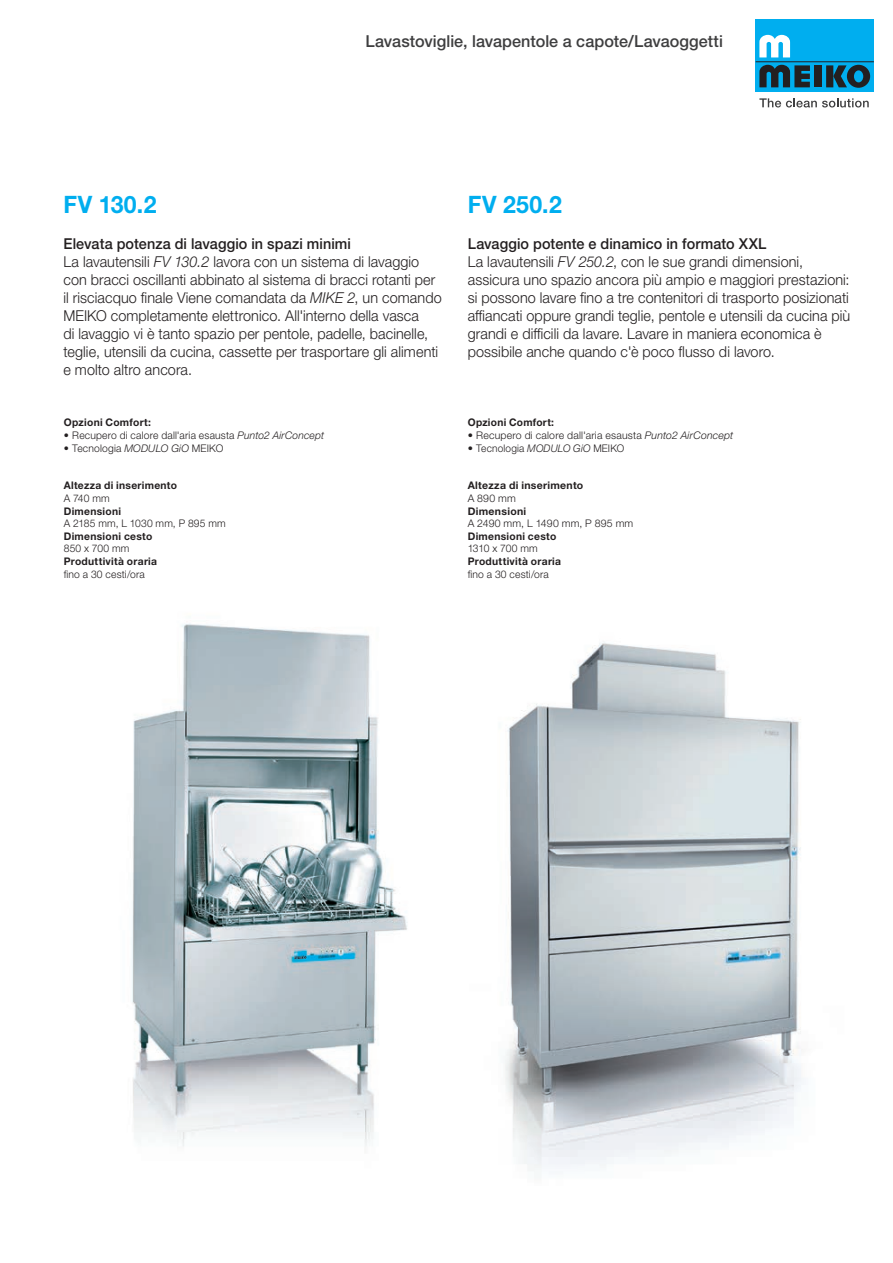
<style>
.page{position:relative;width:893px;height:1263px;background:#fff}
.page>*{position:absolute;margin:0;border:0;box-sizing:border-box;transform-origin:0 0}
.t1{font:700 24px "Helvetica Neue LTW1 G";letter-spacing:.02em;color:#00aeef;scale:.96 1}
.t2{font:500 16.5px "Helvetica Neue LTW1 G";color:#3e3e3f}
.t3{font:300 15px/18px "Helvetica Neue LTW1 G";letter-spacing:.005em;color:#231f20;scale:.96 1}
.t4{font:300 10.5px "Helvetica Neue LTW1 G";letter-spacing:.02em;color:#231f20}
.t5{font:700 10.5px "Helvetica Neue LTW1 G";letter-spacing:.025em;color:#231f20}
.t6{font:300 10.5px "Helvetica Neue LTW1 G";letter-spacing:-.02em;color:#231f20}
.s1{font-weight:500}
.s2{font-style:italic}
</style>
<div class="page">
<div style="left:756px;top:19px;width:118px;height:72px;background:#00aeef"></div>
<div style="left:814px;top:65px;width:8px;height:22px;background:#231f20"></div>
<svg style="left:826px;top:65px;width:44px;height:23px"></svg>
<hr style="left:756px;top:61px;width:118px;height:1px;background:#231f20">
<svg style="left:759px;top:35px;width:31px;height:22px"></svg>
<svg style="left:759px;top:65px;width:51px;height:22px"></svg>
<svg style="left:759px;top:98px;width:110px;height:9px"></svg>
<img style="left:505px;top:642px;width:299px;height:530px">
<img style="left:131px;top:623px;width:277px;height:524px">
<p class="t2" style="left:366px;top:31px;width:359px">Lavastoviglie, lavapentole a capote/Lavaoggetti</p>
<h1 class="t1" style="left:64px;top:190px;width:99px">FV 130.2</h1>
<p class="t3" style="left:64px;top:235px;width:395px"><span class="s1">Elevata potenza di lavaggio in spazi minimi<br></span>La lavautensili <span class="s2">FV 130.2</span> lavora con un sistema di lavaggio con bracci oscillanti abbinato al sistema di bracci rotanti per il risciacquo finale Viene comandata da <span class="s2">MIKE 2</span>, un comando MEIKO completamente elettronico. All'interno della vasca<br>di lavaggio vi è tanto spazio per pentole, padelle, bacinelle, teglie, utensili da cucina, cassette per trasportare gli alimenti e molto altro ancora.</p>
<p class="t5" style="left:64px;top:416px;width:89px">Opzioni Comfort:</p>
<p class="t4" style="left:64px;top:429px;width:262px">• Recupero di calore dall'aria esausta <span class="s2">Punto2 AirConcept</span></p>
<p class="t4" style="left:64px;top:441px;width:161px">• Tecnologia <span class="s2">MODULO GiO</span> MEIKO</p>
<p class="t5" style="left:64px;top:479px;width:115px">Altezza di inserimento</p>
<p class="t4" style="left:64px;top:492px;width:47px">A 740 mm</p>
<p class="t5" style="left:64px;top:504px;width:59px">Dimensioni</p>
<p class="t4" style="left:64px;top:517px;width:163px">A 2185 mm, L 1030 mm, P 895 mm</p>
<p class="t5" style="left:64px;top:529px;width:90px">Dimensioni cesto</p>
<p class="t4" style="left:64px;top:542px;width:67px">850 x 700 mm</p>
<p class="t5" style="left:64px;top:555px;width:95px">Produttività oraria</p>
<p class="t4" style="left:64px;top:567px;width:83px">fino a 30 cesti/ora</p>
<h1 class="t1" style="left:468px;top:190px;width:100px">FV 250.2</h1>
<p class="t3" style="left:468px;top:235px;width:400px"><span class="s1">Lavaggio potente e dinamico in formato XXL<br></span>La lavautensili <span class="s2">FV 250.2</span>, con le sue grandi dimensioni, assicura uno spazio ancora più ampio e maggiori prestazioni: si possono lavare fino a tre contenitori di trasporto posizionati affiancati oppure grandi teglie, pentole e utensili da cucina più grandi e difficili da lavare. Lavare in maniera economica è possibile anche quando c'è poco flusso di lavoro.</p>
<p class="t5" style="left:468px;top:416px;width:88px">Opzioni Comfort:</p>
<p class="t4" style="left:468px;top:429px;width:267px">• Recupero di calore dall'aria esausta <span class="s2">Punto2 AirConcept</span></p>
<p class="t4" style="left:468px;top:441px;width:158px">• Tecnologia <span class="s2">MODULO GiO</span> MEIKO</p>
<p class="t5" style="left:468px;top:479px;width:117px">Altezza di inserimento</p>
<p class="t4" style="left:468px;top:492px;width:50px">A 890 mm</p>
<p class="t5" style="left:468px;top:504px;width:60px">Dimensioni</p>
<p class="t4" style="left:468px;top:517px;width:167px">A 2490 mm, L 1490 mm, P 895 mm</p>
<p class="t5" style="left:468px;top:530px;width:90px">Dimensioni cesto</p>
<p class="t6" style="left:468px;top:542px;width:71px">1310 x 700 mm</p>
<p class="t5" style="left:468px;top:555px;width:95px">Produttività oraria</p>
<p class="t4" style="left:468px;top:567px;width:83px">fino a 30 cesti/ora</p>
</div>
